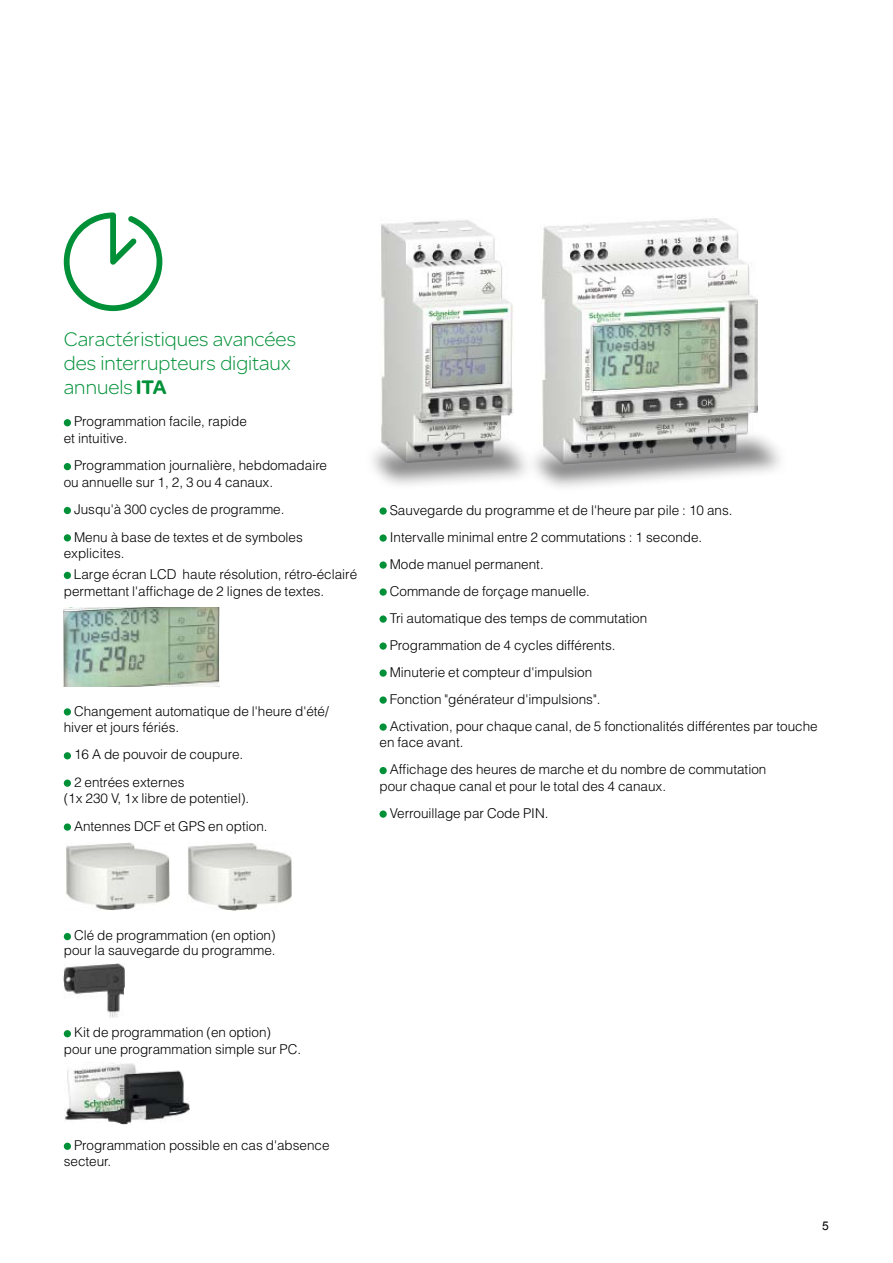
<style>
.page{position:relative;width:893px;height:1263px;background:#fff}
.page>*{position:absolute;margin:0;border:0;box-sizing:border-box;transform-origin:0 0}
.t1{font:300 21px/24px "SE Optimist";color:#009037}
.t2{font:300 13.5px/27px "Helvetica";color:#000}
.t3{font:12px "Arial";color:#000}
.s1{font-weight:900}
</style>
<div class="page">
<img style="left:541px;top:218px;width:216px;height:212px">
<div style="left:64px;top:419px;width:7px;height:7px;background:#009037;border-radius:50%"></div>
<div style="left:64px;top:463px;width:7px;height:7px;background:#009037;border-radius:50%"></div>
<div style="left:64px;top:507px;width:7px;height:7px;background:#009037;border-radius:50%"></div>
<div style="left:64px;top:534px;width:7px;height:7px;background:#009037;border-radius:50%"></div>
<div style="left:64px;top:572px;width:7px;height:7px;background:#009037;border-radius:50%"></div>
<div style="left:64px;top:708px;width:7px;height:7px;background:#009037;border-radius:50%"></div>
<div style="left:64px;top:752px;width:7px;height:7px;background:#009037;border-radius:50%"></div>
<div style="left:64px;top:779px;width:7px;height:8px;background:#009037;border-radius:50%"></div>
<div style="left:64px;top:823px;width:7px;height:8px;background:#009037;border-radius:50%"></div>
<div style="left:64px;top:933px;width:7px;height:7px;background:#009037;border-radius:50%"></div>
<div style="left:64px;top:1030px;width:7px;height:7px;background:#009037;border-radius:50%"></div>
<div style="left:64px;top:1143px;width:7px;height:7px;background:#009037;border-radius:50%"></div>
<img style="left:66px;top:842px;width:103px;height:68px">
<svg style="left:64px;top:212px;width:98px;height:99px"></svg>
<div style="left:379px;top:507px;width:8px;height:8px;background:#009037;border-radius:50%"></div>
<div style="left:379px;top:534px;width:8px;height:8px;background:#009037;border-radius:50%"></div>
<div style="left:379px;top:561px;width:8px;height:8px;background:#009037;border-radius:50%"></div>
<div style="left:379px;top:588px;width:8px;height:8px;background:#009037;border-radius:50%"></div>
<div style="left:379px;top:615px;width:8px;height:8px;background:#009037;border-radius:50%"></div>
<div style="left:379px;top:642px;width:8px;height:8px;background:#009037;border-radius:50%"></div>
<div style="left:379px;top:669px;width:8px;height:8px;background:#009037;border-radius:50%"></div>
<div style="left:379px;top:696px;width:8px;height:8px;background:#009037;border-radius:50%"></div>
<div style="left:379px;top:723px;width:8px;height:8px;background:#009037;border-radius:50%"></div>
<div style="left:379px;top:767px;width:8px;height:7px;background:#009037;border-radius:50%"></div>
<div style="left:379px;top:810px;width:8px;height:8px;background:#009037;border-radius:50%"></div>
<img style="left:379px;top:220px;width:134px;height:217px">
<img style="left:64px;top:607px;width:155px;height:79px">
<img style="left:64px;top:1062px;width:126px;height:62px">
<img style="left:64px;top:964px;width:61px;height:53px">
<img style="left:188px;top:842px;width:103px;height:69px">
<div style="left:525px;top:430px;width:265px;height:63px;background:#58585a;opacity:.75"></div>
<svg style="left:547px;top:433px;width:242px;height:36px;background:#a5a5a5"></svg>
<div style="left:364px;top:437px;width:171px;height:53px;background:#58585a;opacity:.75"></div>
<svg style="left:386px;top:440px;width:149px;height:26px;background:#a7a7a7"></svg>
<h1 class="t1" style="left:64px;top:327px;width:234px">Caractéristiques avancées des interrupteurs digitaux annuels <span class="s1">ITA</span></h1>
<p class="t2" style="left:64px;top:413px;width:185px;line-height:16.5px;text-indent:10px">Programmation facile, rapide et intuitive.</p>
<p class="t2" style="left:64px;top:457px;width:265px;line-height:16.5px;text-indent:10px">Programmation journalière, hebdomadaire ou annuelle sur 1, 2, 3 ou 4 canaux.</p>
<p class="t2" style="left:74px;top:495px;width:230px;line-height:27.5px">Jusqu'à 300 cycles de programme.<br>Menu à base de textes et de symboles</p>
<p class="t2" style="left:74px;top:543px;width:285px;line-height:21px;text-indent:-10px">explicites.<br>Large écran LCD haute résolution, rétro-éclairé</p>
<p class="t2" style="left:64px;top:577px;width:262px">permettant l'affichage de 2 lignes de textes.</p>
<p class="t2" style="left:64px;top:702px;width:267px;line-height:16.5px;text-indent:10px">Changement automatique de l'heure d'été/ hiver et jours fériés.</p>
<p class="t2" style="left:74px;top:741px;width:171px;line-height:27.5px">16 A de pouvoir de coupure.<br>2 entrées externes</p>
<p class="t2" style="left:74px;top:785px;width:195px;line-height:27.5px;text-indent:-10px">(1x 230 V, 1x libre de potentiel).<br>Antennes DCF et GPS en option.</p>
<p class="t2" style="left:390px;top:496px;width:429px">Sauvegarde du programme et de l'heure par pile : 10 ans.<br>Intervalle minimal entre 2 commutations : 1 seconde.<br>Mode manuel permanent.<br>Commande de forçage manuelle.<br>Tri automatique des temps de commutation<br>Programmation de 4 cycles différents.<br>Minuterie et compteur d'impulsion<br>Fonction "générateur d'impulsions".<br>Activation, pour chaque canal, de 5 fonctionalités différentes par touche</p>
<p class="t2" style="left:390px;top:729px;width:378px;text-indent:-10px">en face avant.<br>Affichage des heures de marche et du nombre de commutation</p>
<p class="t2" style="left:390px;top:772px;width:278px;text-indent:-10px">pour chaque canal et pour le total des 4 canaux.<br>Verrouillage par Code PIN.</p>
<p class="t2" style="left:64px;top:928px;width:213px;line-height:15px;text-align:right">Clé de programmation (en option) pour la sauvegarde du programme.</p>
<p class="t2" style="left:64px;top:1024px;width:239px;line-height:16.5px;text-indent:10px">Kit de programmation (en option) pour une programmation simple sur PC.</p>
<p class="t2" style="left:64px;top:1137px;width:267px;line-height:16.5px;text-indent:10px">Programmation possible en cas d'absence secteur.</p>
<p class="t3" style="left:822px;top:1218px;width:8px">5</p>
</div>
